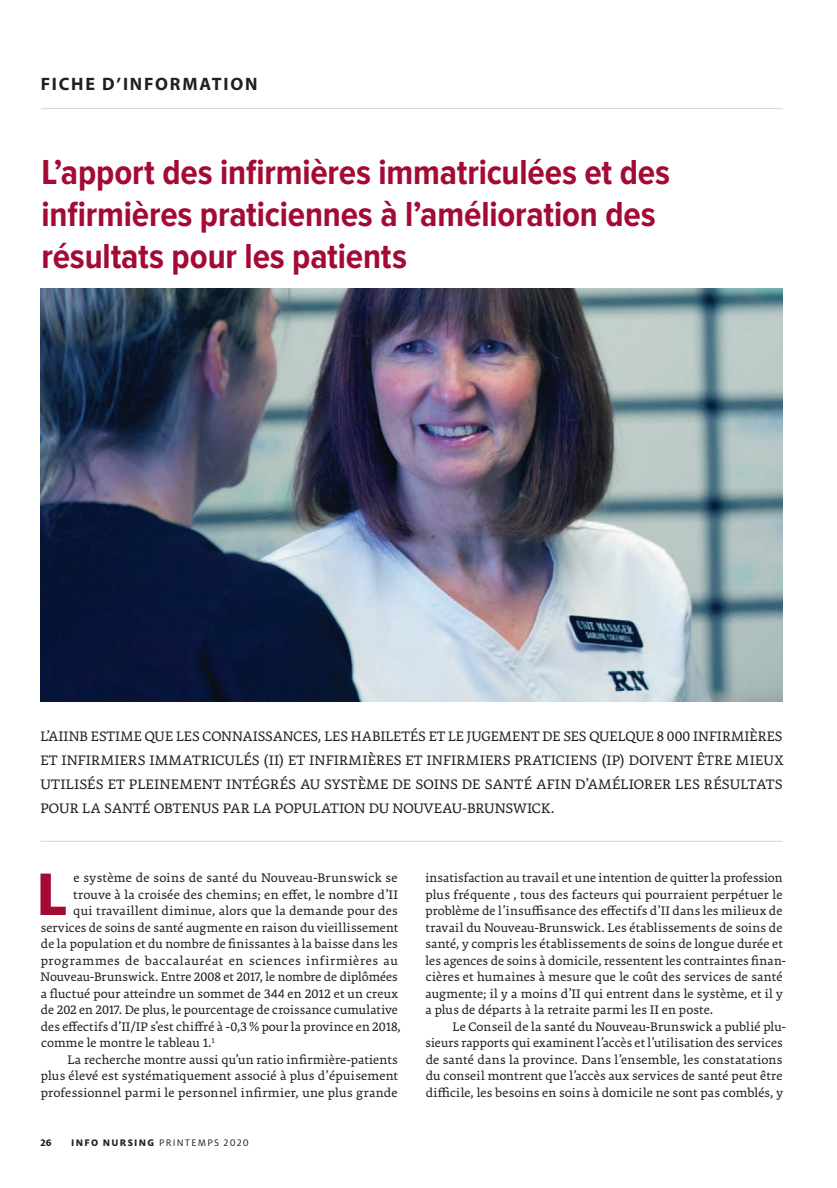
<style>
.page{position:relative;width:837px;height:1188px;background:#fff}
.page>*{position:absolute;margin:0;border:0;box-sizing:border-box;transform-origin:0 0}
.DC3__Sans_LeftJust_B{font:800 66.45px "Milo OT";color:#a30a34}
.t1{font:700 36px/42px "Proxima Nova Cond";letter-spacing:-.005em;color:#a30a34}
.t2{font:700 18px "Myriad Pro";letter-spacing:.1em;color:#231f20}
._9_11_LeftJust_LEAD{font:15px/24px "Premiera";letter-spacing:.01em;color:#231f20;text-align:justify}
._9_11_LeftJust_Inden{font:13.5px/16.5px "Premiera";letter-spacing:.01em;color:#231f20}
.DC3__Sans_LeftJust_B-2{font:13.5px "Premiera";letter-spacing:.01em;color:#231f20}
.DC3__Sans_LeftJust_B-3{font:13.5px "Premiera";letter-spacing:.045em;color:#231f20}
.t3{font:10.5px "Milo OT";letter-spacing:.12em;color:#231f20}
.t4{font:800 10.5px "Milo OT";color:#231f20}
.s1{font-weight:800}
</style>
<div class="page">
<img style="left:40px;top:288px;width:743px;height:414px">
<hr style="left:40px;top:841px;width:743px;height:1px;background:#d5d6d8">
<hr style="left:41px;top:108px;width:742px;height:1px;background:#d5d6d8">
<p class="t2" style="left:41px;top:72px;width:218px">FICHE D’INFORMATION</p>
<p class="t1" style="left:41px;top:153px;width:630px">L’apport des infirmières immatriculées et des infirmières praticiennes à l’amélioration des résultats pour les patients</p>
<p class="_9_11_LeftJust_LEAD" style="left:40px;top:724px;width:744px">L’AIINB ESTIME QUE LES CONNAISSANCES, LES HABILETÉS ET LE JUGEMENT DE SES QUELQUE 8 000 INFIRMIÈRES ET INFIRMIERS IMMATRICULÉS (II) ET INFIRMIÈRES ET INFIRMIERS PRATICIENS (IP) DOIVENT ÊTRE MIEUX UTILISÉS ET PLEINEMENT INTÉGRÉS AU SYSTÈME DE SOINS DE SANTÉ AFIN D’AMÉLIORER LES RÉSULTATS POUR LA SANTÉ OBTENUS PAR LA POPULATION DU NOUVEAU-BRUNSWICK.</p>
<p class="DC3__Sans_LeftJust_B" style="left:36px;top:856px;width:34px">L</p>
<p class="DC3__Sans_LeftJust_B-2" style="left:73px;top:870px;width:326px">e système de soins de santé du Nouveau-Brunswick se</p>
<p class="DC3__Sans_LeftJust_B-2" style="left:73px;top:886px;width:326px">trouve à la croisée des chemins; en effet, le nombre d’II</p>
<p class="DC3__Sans_LeftJust_B-2" style="left:73px;top:903px;width:326px">qui travaillent diminue, alors que la demande pour des</p>
<p class="DC3__Sans_LeftJust_B-2" style="left:41px;top:919px;width:359px">services de soins de santé augmente en raison du vieillissement</p>
<p class="DC3__Sans_LeftJust_B-2" style="left:41px;top:936px;width:358px">de la population et du nombre de finissantes à la baisse dans les</p>
<p class="DC3__Sans_LeftJust_B-3" style="left:41px;top:952px;width:359px">programmes de baccalauréat en sciences infirmières au</p>
<p class="DC3__Sans_LeftJust_B-2" style="left:41px;top:969px;width:359px">Nouveau-Brunswick. Entre 2008 et 2017, le nombre de diplômées</p>
<p class="DC3__Sans_LeftJust_B-2" style="left:41px;top:985px;width:359px">a fluctué pour atteindre un sommet de 344 en 2012 et un creux</p>
<p class="DC3__Sans_LeftJust_B-2" style="left:41px;top:1002px;width:358px">de 202 en 2017. De plus, le pourcentage de croissance cumulative</p>
<p class="DC3__Sans_LeftJust_B-2" style="left:41px;top:1018px;width:361px">des effectifs d’II/IP s’est chiffré à -0,3 % pour la province en 2018,</p>
<p class="DC3__Sans_LeftJust_B-2" style="left:41px;top:1035px;width:175px">comme le montre le tableau 1.<sup>1</sup></p>
<p class="_9_11_LeftJust_Inden" style="left:41px;top:1051px;width:359px;text-align:justify;text-indent:27px">La recherche montre aussi qu’un ratio infirmière-patients plus élevé est systématiquement associé à plus d’épuisement professionnel parmi le personnel infirmier, une plus grande</p>
<p class="t4" style="left:40px;top:1137px;width:13px">26</p>
<p class="t3" style="left:71px;top:1137px;width:179px"><span class="s1">INFO NURSING</span> PRINTEMPS 2020</p>
<p class="_9_11_LeftJust_Inden" style="left:425px;top:869px;width:362px">insatisfaction au travail et une intention de quitter la profession plus fréquente , tous des facteurs qui pourraient perpétuer le problème de l’insuffisance des effectifs d’II dans les milieux de travail du Nouveau-Brunswick. Les établissements de soins de santé, y compris les établissements de soins de longue durée et les agences de soins à domicile, ressentent les contraintes finan&shy;cières et humaines à mesure que le coût des services de santé augmente; il y a moins d’II qui entrent dans le système, et il y a plus de départs à la retraite parmi les II en poste.</p>
<p class="_9_11_LeftJust_Inden" style="left:426px;top:1018px;width:362px;text-indent:27px">Le Conseil de la santé du Nouveau-Brunswick a publié plu&shy;sieurs rapports qui examinent l’accès et l’utilisation des services de santé dans la province. Dans l’ensemble, les constatations du conseil montrent que l’accès aux services de santé peut être difficile, les besoins en soins à domicile ne sont pas comblés, y</p>
</div>
